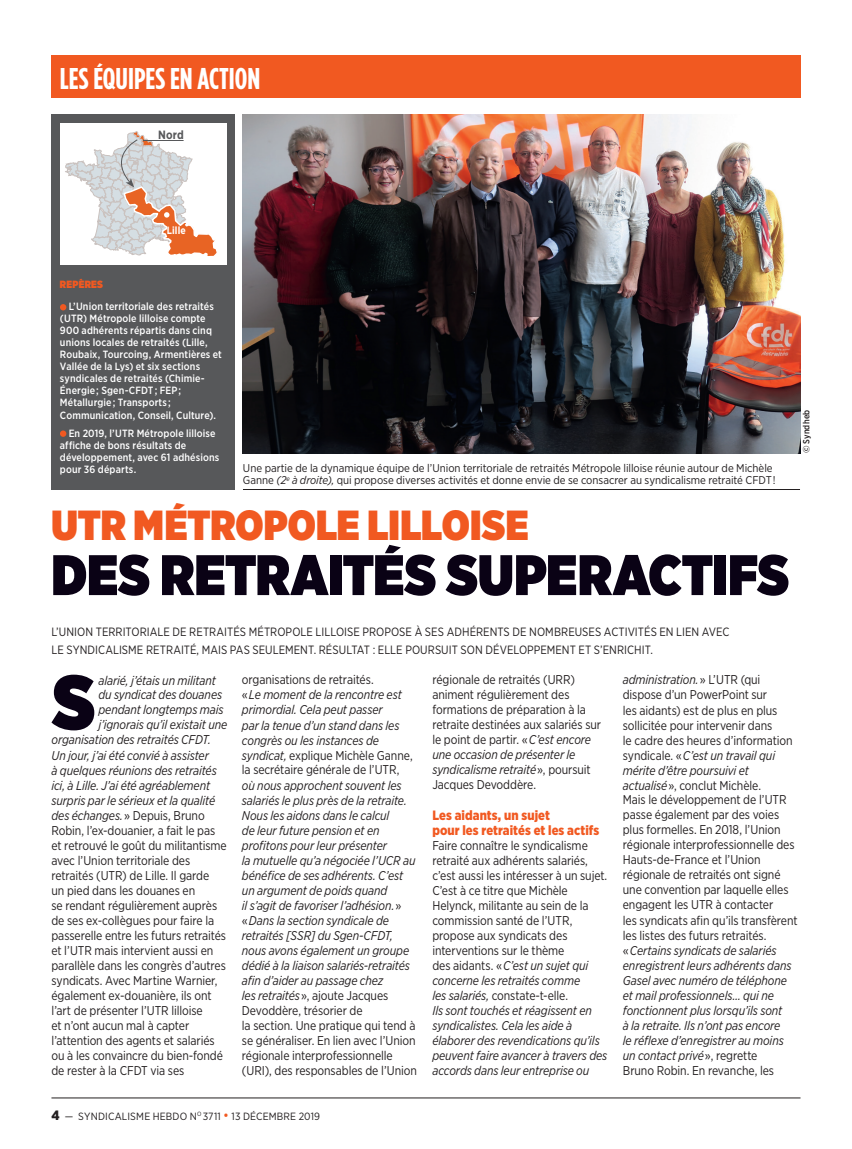
<style>
.page{position:relative;width:852px;height:1149px;background:#fff}
.page>*{position:absolute;margin:0;border:0;box-sizing:border-box;transform-origin:0 0}
.t1{font:900 77.1px "Gotham Narrow";color:#0a0215;scale:.95 1}
.t2{font:900 57px "Gotham Narrow";color:#0a0215;scale:.95 1}
.t3{font:900 42px "Gotham Narrow";color:#f15921;scale:.95 1}
.t4{font:700 30px "Gotham Condensed";color:#fff}
.t5{font:900 13.5px/15px "Gotham Narrow";letter-spacing:.005em;color:#f15921;scale:.95 1}
.t6{font:12.75px/15px "Gotham Narrow";letter-spacing:-.01em;color:#231f20;scale:.95 1}
.t7{font:italic 12.75px/15px "Gotham Narrow";letter-spacing:-.01em;color:#231f20;scale:.95 1}
.t8{font:12px/18px "Gotham Narrow";letter-spacing:.005em;color:#231f20;scale:.95 1}
.t9{font:700 12px "Gotham Narrow";color:#57585a;scale:.95 1}
.t10{font:11.25px/12.8px "Gotham Narrow";letter-spacing:-.005em;color:#231f20}
.t11{font:500 10.5px/12px "Gotham Narrow";letter-spacing:.01em;color:#fff}
.t12{font:10.5px "Gotham Narrow";letter-spacing:.015em;color:#231f20}
.t13{font:900 10.5px "Gotham Narrow";letter-spacing:.03em;color:#f15921;scale:.95 1}
.t14{font:700 10.5px "Gotham Narrow";letter-spacing:.015em;color:#fff;scale:.95 1}
.t15{font:500 9px "Gotham Narrow";letter-spacing:.02em;color:#231f20;scale:1.15 1}
.s1{font-style:italic}
.s2{font-style:normal}
.s3{font-weight:900;font-size:13.5px}
.s4{font-size:13.5px;color:#f15921}
</style>
<div class="page">
<div style="left:51px;top:56px;width:749px;height:42px;background:#f15921"></div>
<img style="left:243px;top:114px;width:557px;height:339px">
<hr style="left:243px;top:489px;width:556px;height:1px;background:#231f20">
<hr style="left:51px;top:1098px;width:749px;height:1px;background:#231f20">
<div style="left:51px;top:114px;width:183px;height:375px;background:#57585a"></div>
<svg style="left:60px;top:304px;width:6px;height:6px"></svg>
<div style="left:60px;top:430px;width:6px;height:7px;background:#f15921;border-radius:50%"></div>
<div style="left:60px;top:123px;width:166px;height:141px;background:#fff"></div>
<svg style="left:65px;top:131px;width:152px;height:125px"></svg>
<h3 class="t4" style="left:60px;top:60px;width:202px">LES ÉQUIPES EN ACTION</h3>
<p class="t9" style="left:158px;top:127px;width:29px">Nord</p>
<p class="t14" style="left:167px;top:224px;width:22px">Lille</p>
<p class="t13" style="left:60px;top:277px;width:47px">REPÈRES</p>
<p class="t11" style="left:60px;top:301px;width:163px;text-indent:9px">L’Union territoriale des retraités (UTR) Métropole lilloise compte 900 adhérents répartis dans cinq unions locales de retraités (Lille, Roubaix, Tourcoing, Armentières et Vallée de la Lys) et six sections syndicales de retraités (Chimie-Énergie; Sgen-CFDT; FEP; Métallurgie; Transports; Communication, Conseil, Culture).</p>
<p class="t11" style="left:60px;top:427px;width:161px;text-indent:9px">En 2019, l’UTR Métropole lilloise affiche de bons résultats de développement, avec 61 adhésions pour 36 départs.</p>
<p class="t10" style="left:243px;top:461px;width:534px">Une partie de la dynamique équipe de l’Union territoriale de retraités Métropole lilloise réunie autour de Michèle<br>Ganne <span class="s1">(2</span><sup>e</sup> <span class="s1">à droite),</span> qui propose diverses activités et donne envie de se consacrer au syndicalisme retraité CFDT!</p>
<p class="t15" style="left:800px;top:453px;width:39px;rotate:-90deg">© Syndheb</p>
<h3 class="t3" style="left:51px;top:497px;width:503px">UTR MÉTROPOLE LILLOISE</h3>
<h2 class="t2" style="left:51px;top:536px;width:777px">DES RETRAITÉS SUPERACTIFS</h2>
<p class="t8" style="left:51px;top:623px;width:715px">L’UNION TERRITORIALE DE RETRAITÉS MÉTROPOLE LILLOISE PROPOSE À SES ADHÉRENTS DE NOMBREUSES ACTIVITÉS EN LIEN AVEC<br>LE SYNDICALISME RETRAITÉ, MAIS PAS SEULEMENT. RÉSULTAT : ELLE POURSUIT SON DÉVELOPPEMENT ET S’ENRICHIT.</p>
<h1 class="t1" style="left:53px;top:650px;width:46px">S</h1>
<p class="t7" style="left:98px;top:672px;width:125px">alarié, j’étais un militant</p>
<p class="t7" style="left:242px;top:672px;width:181px"><span class="s2">organisations de retraités.<br>«</span>Le moment de la rencontre est primordial. Cela peut passer<br>par la tenue d’un stand dans les congrès ou les instances de syndicat, <span class="s2">explique Michèle Ganne, la secrétaire générale de l’UTR,</span></p>
<p class="t7" style="left:242px;top:777px;width:186px">où nous approchent souvent les salariés le plus près de la retraite.<br>Nous les aidons dans le calcul<br>de leur future pension et en profitons pour leur présenter<br>la mutuelle qu’a négociée l’UCR au bénéfice de ses adhérents. C’est un argument de poids quand<br>il s’agit de favoriser l’adhésion.<span class="s2">» «</span>Dans la section syndicale de retraités [SSR] du Sgen-CFDT, nous avons également un groupe dédié à la liaison salariés-retraités afin d’aider au passage chez<br>les retraités<span class="s2">», ajoute Jacques<br>Devoddère, trésorier de<br>la section. Une pratique qui tend à se généraliser. En lien avec l’Union régionale interprofessionnelle (URI), des responsables de l’Union</span></p>
<p class="t6" style="left:432px;top:672px;width:179px">régionale de retraités (URR) animent régulièrement des formations de préparation à la retraite destinées aux salariés sur le point de partir. «<span class="s1">C’est encore une occasion de présenter le syndicalisme retraité</span>», poursuit<br>Jacques Devoddère.</p>
<p class="t5" style="left:432px;top:807px;width:177px">Les aidants, un sujet<br>pour les retraités et les actifs</p>
<p class="t6" style="left:432px;top:837px;width:186px">Faire connaître le syndicalisme retraité aux adhérents salariés, c’est aussi les intéresser à un sujet.<br>C’est à ce titre que Michèle<br>Helynck, militante au sein de la commission santé de l’UTR, propose aux syndicats des interventions sur le thème<br>des aidants. «<span class="s1">C’est un sujet qui concerne les retraités comme<br>les salariés,</span> constate-t-elle.<br><span class="s1">Ils sont touchés et réagissent en syndicalistes. Cela les aide à élaborer des revendications qu’ils peuvent faire avancer à travers des accords dans leur entreprise ou</span></p>
<p class="t6" style="left:622px;top:672px;width:185px"><span class="s1">administration.</span>» L’UTR (qui dispose d’un PowerPoint sur<br>les aidants) est de plus en plus sollicitée pour intervenir dans<br>le cadre des heures d’information syndicale. «<span class="s1">C’est un travail qui mérite d’être poursuivi et actualisé</span>», conclut Michèle.<br>Mais le développement de l’UTR passe également par des voies plus formelles. En 2018, l’Union régionale interprofessionnelle des<br>Hauts-de-France et l’Union régionale de retraités ont signé une convention par laquelle elles engagent les UTR à contacter<br>les syndicats afin qu’ils transfèrent les listes des futurs retraités. «<span class="s1">Certains syndicats de salariés enregistrent leurs adhérents dans<br>Gasel avec numéro de téléphone et mail professionnels… qui ne fonctionnent plus lorsqu’ils sont<br>à la retraite. Ils n’ont pas encore<br>le réflexe d’enregistrer au moins un contact privé</span>», regrette<br>Bruno Robin. En revanche, les</p>
<p class="t7" style="left:98px;top:687px;width:132px">du syndicat des douanes</p>
<p class="t7" style="left:98px;top:702px;width:133px">pendant longtemps mais</p>
<p class="t7" style="left:98px;top:717px;width:137px">j’ignorais qu’il existait une</p>
<p class="t7" style="left:51px;top:732px;width:169px">organisation des retraités CFDT.</p>
<p class="t7" style="left:51px;top:747px;width:167px">Un jour, j’ai été convié à assister</p>
<p class="t7" style="left:51px;top:762px;width:175px">à quelques réunions des retraités</p>
<p class="t7" style="left:51px;top:777px;width:168px">ici, à Lille. J’ai été agréablement</p>
<p class="t7" style="left:51px;top:792px;width:174px">surpris par le sérieux et la qualité</p>
<p class="t6" style="left:51px;top:807px;width:163px"><span class="s1">des échanges.</span>» Depuis, Bruno</p>
<p class="t6" style="left:51px;top:822px;width:174px">Robin, l’ex-douanier, a fait le pas</p>
<p class="t6" style="left:51px;top:837px;width:186px">et retrouvé le goût du militantisme</p>
<p class="t6" style="left:51px;top:852px;width:147px">avec l’Union territoriale des</p>
<p class="t6" style="left:51px;top:867px;width:168px">retraités (UTR) de Lille. Il garde</p>
<p class="t6" style="left:51px;top:882px;width:153px">un pied dans les douanes en</p>
<p class="t6" style="left:51px;top:897px;width:176px">se rendant régulièrement auprès</p>
<p class="t6" style="left:51px;top:912px;width:173px">de ses ex-collègues pour faire la</p>
<p class="t6" style="left:51px;top:927px;width:185px">passerelle entre les futurs retraités</p>
<p class="t6" style="left:51px;top:942px;width:172px">et l’UTR mais intervient aussi en</p>
<p class="t6" style="left:51px;top:957px;width:185px">parallèle dans les congrès d’autres</p>
<p class="t6" style="left:51px;top:972px;width:176px">syndicats. Avec Martine Warnier,</p>
<p class="t6" style="left:51px;top:987px;width:170px">également ex-douanière, ils ont</p>
<p class="t6" style="left:51px;top:1002px;width:160px">l’art de présenter l’UTR lilloise</p>
<p class="t6" style="left:51px;top:1017px;width:146px">et n’ont aucun mal à capter</p>
<p class="t6" style="left:51px;top:1032px;width:173px">l’attention des agents et salariés</p>
<p class="t6" style="left:51px;top:1047px;width:182px">ou à les convaincre du bien-fondé</p>
<p class="t6" style="left:51px;top:1062px;width:141px">de rester à la CFDT via ses</p>
<p class="t12" style="left:51px;top:1109px;width:270px"><span class="s3">4</span> — SYNDICALISME HEBDO N<sup>O</sup> 3711 <span class="s4">•</span> 13 DÉCEMBRE 2019</p>
</div>
